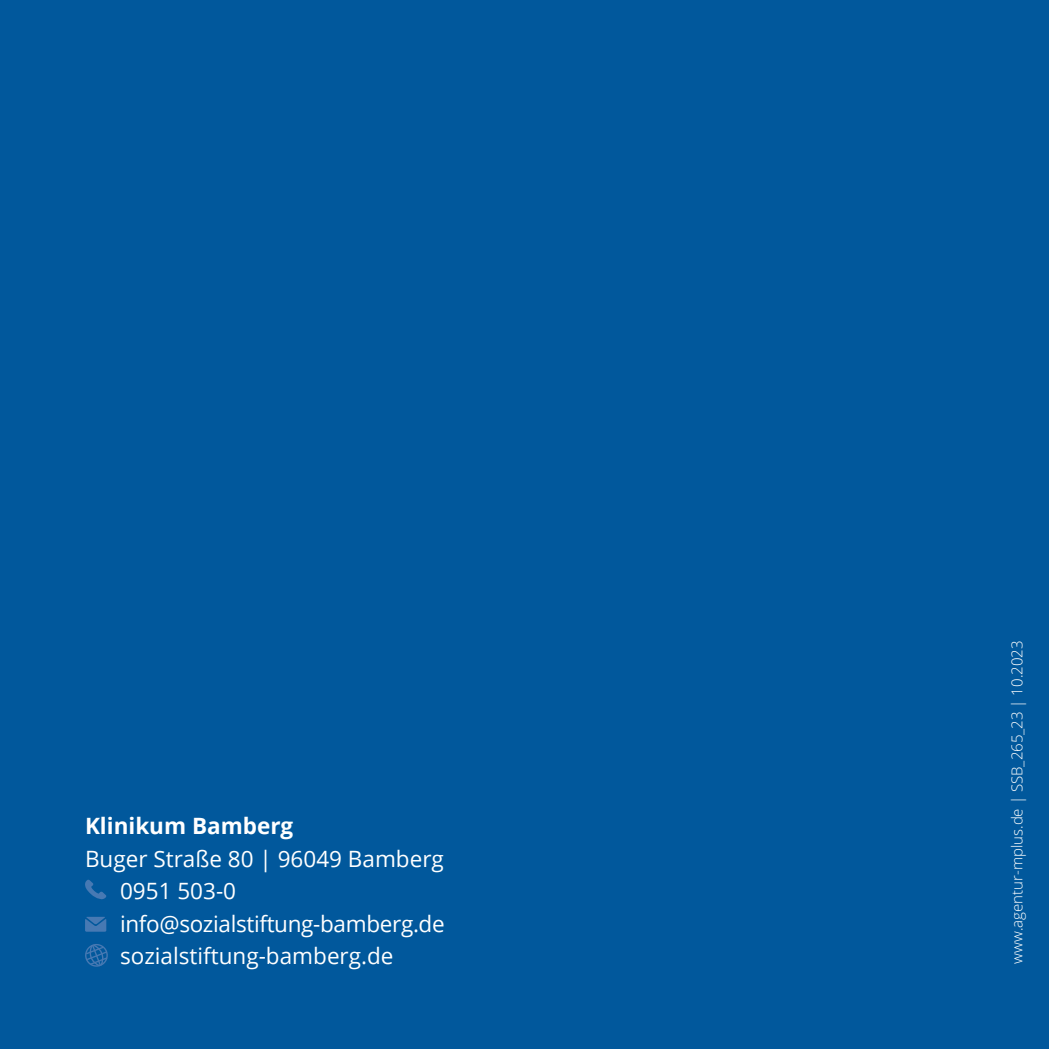
<style>
.page{position:relative;width:1049px;height:1049px;background:#01589c}
.page>*{position:absolute;margin:0;border:0;box-sizing:border-box;transform-origin:0 0}
.t1{font:22.5px/32.5px "Open Sans";color:#fff}
.t2{font:700 22.5px "Open Sans";color:#fff}
.t3{font:300 15px "Open Sans";color:#fff}
</style>
<div class="page">
<svg style="left:85px;top:879px;width:21px;height:20px"></svg>
<svg style="left:85px;top:917px;width:21px;height:15px"></svg>
<svg style="left:85px;top:944px;width:23px;height:23px"></svg>
<p class="t2" style="left:85px;top:810px;width:210px">Klinikum Bamberg</p>
<p class="t1" style="left:120px;top:842px;width:326px;text-indent:-35px">Buger Straße 80 | 96049 Bamberg<br>0951 503-0 info@sozialstiftung-bamberg.de sozialstiftung-bamberg.de</p>
<p class="t3" style="left:1007px;top:964px;width:325px;rotate:-90deg">www.agentur-mplus.de | SSB_265_23 | 10.2023</p>
</div>
